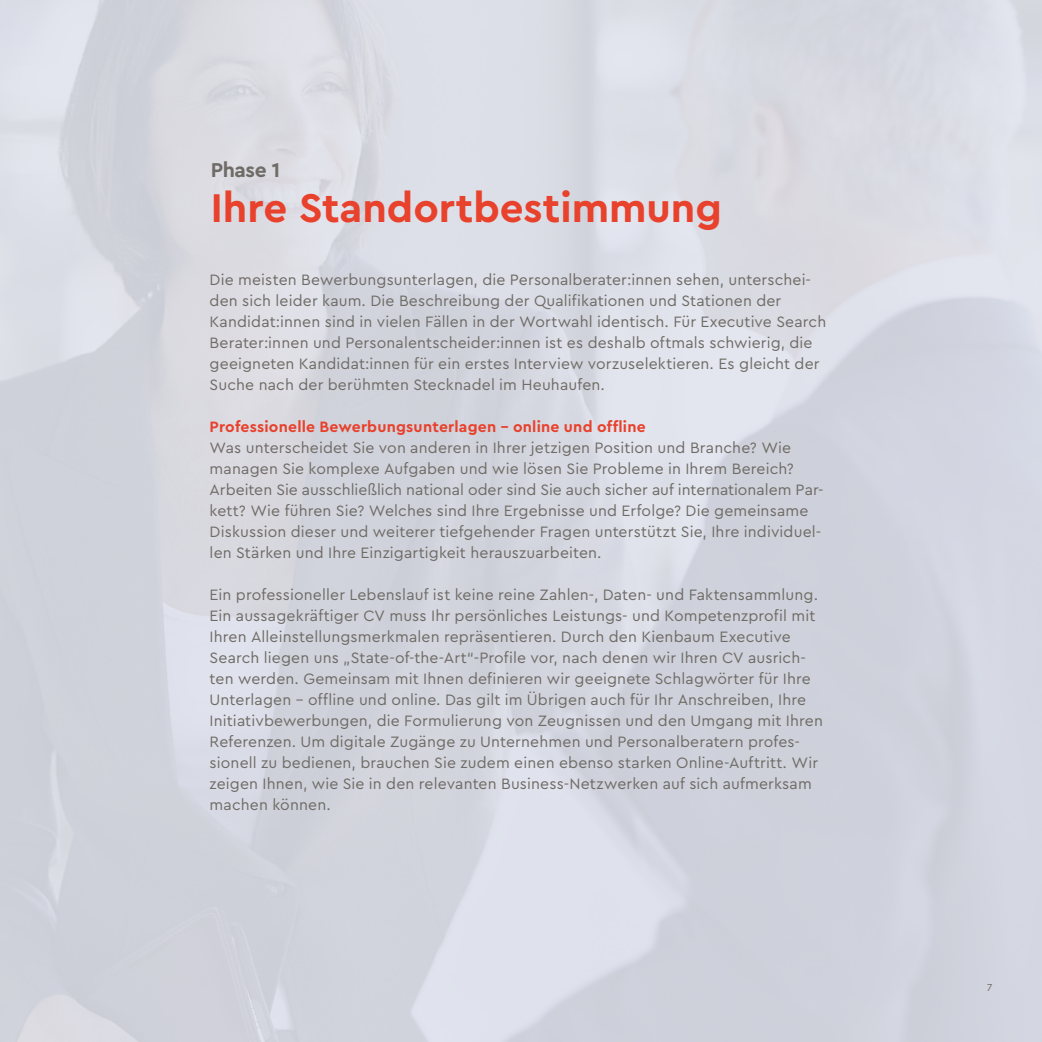
<style>
.page{position:relative;width:1042px;height:1042px;background:#fff}
.page>*{position:absolute;margin:0;border:0;box-sizing:border-box;transform-origin:0 0}
.t1{font:700 42px "Cera Pro";color:#e8412c}
.t2{font:700 21px "Cera Pro";letter-spacing:-.02em;color:#6f6b66}
.t3{font:15.75px/21px "Cera Pro";letter-spacing:.01em;color:#6f6b66}
.t4{font:700 15.75px "Cera Pro";letter-spacing:.015em;color:#e8412c}
.t5{font:10.5px "Cera Pro";color:#6f6b66}
</style>
<div class="page">
<div style="left:0;top:0;width:1042px;height:1042px;background:linear-gradient(to right,#d5d6de,#d6d8e2)"></div>
<h2 class="t2" style="left:211px;top:156px;width:71px">Phase 1</h2>
<h1 class="t1" style="left:211px;top:180px;width:512px">Ihre Standortbestimmung</h1>
<p class="t3" style="left:210px;top:268px;width:618px">Die meisten Bewerbungsunterlagen, die Personalberater:innen sehen, unterschei&shy;den sich leider kaum. Die Beschreibung der Qualifikationen und Stationen der Kandidat:innen sind in vielen Fällen in der Wortwahl identisch. Für Executive Search Berater:innen und Personalentscheider:innen ist es deshalb oftmals schwierig, die geeigneten Kandidat:innen für ein erstes Interview vorzuselektieren. Es gleicht der Suche nach der berühmten Stecknadel im Heuhaufen.</p>
<p class="t4" style="left:210px;top:416px;width:437px">Professionelle Bewerbungsunterlagen – online und offline</p>
<p class="t3" style="left:210px;top:436px;width:615px">Was unterscheidet Sie von anderen in Ihrer jetzigen Position und Branche? Wie managen Sie komplexe Aufgaben und wie lösen Sie Probleme in Ihrem Bereich?<br>Arbeiten Sie ausschließlich national oder sind Sie auch sicher auf internationalem Par&shy;kett? Wie führen Sie? Welches sind Ihre Ergebnisse und Erfolge? Die gemeinsame Diskussion dieser und weiterer tiefgehender Fragen unterstützt Sie, Ihre individuel&shy;len Stärken und Ihre Einzigartigkeit herauszuarbeiten.</p>
<p class="t3" style="left:210px;top:583px;width:615px">Ein professioneller Lebenslauf ist keine reine Zahlen-, Daten- und Faktensammlung.<br>Ein aussagekräftiger CV muss Ihr persönliches Leistungs- und Kompetenzprofil mit Ihren Alleinstellungsmerkmalen repräsentieren. Durch den Kienbaum Executive Search liegen uns „State-of-the-Art“-Profile vor, nach denen wir Ihren CV ausrich&shy;ten werden. Gemeinsam mit Ihnen definieren wir geeignete Schlagwörter für Ihre Unterlagen – offline und online. Das gilt im Übrigen auch für Ihr Anschreiben, Ihre Initiativbewerbungen, die Formulierung von Zeugnissen und den Umgang mit Ihren Referenzen. Um digitale Zugänge zu Unternehmen und Personalberatern profes&shy;sionell zu bedienen, brauchen Sie zudem einen ebenso starken Online-Auftritt. Wir zeigen Ihnen, wie Sie in den relevanten Business-Netzwerken auf sich aufmerksam machen können.</p>
<p class="t5" style="left:987px;top:980px;width:7px">7</p>
</div>
